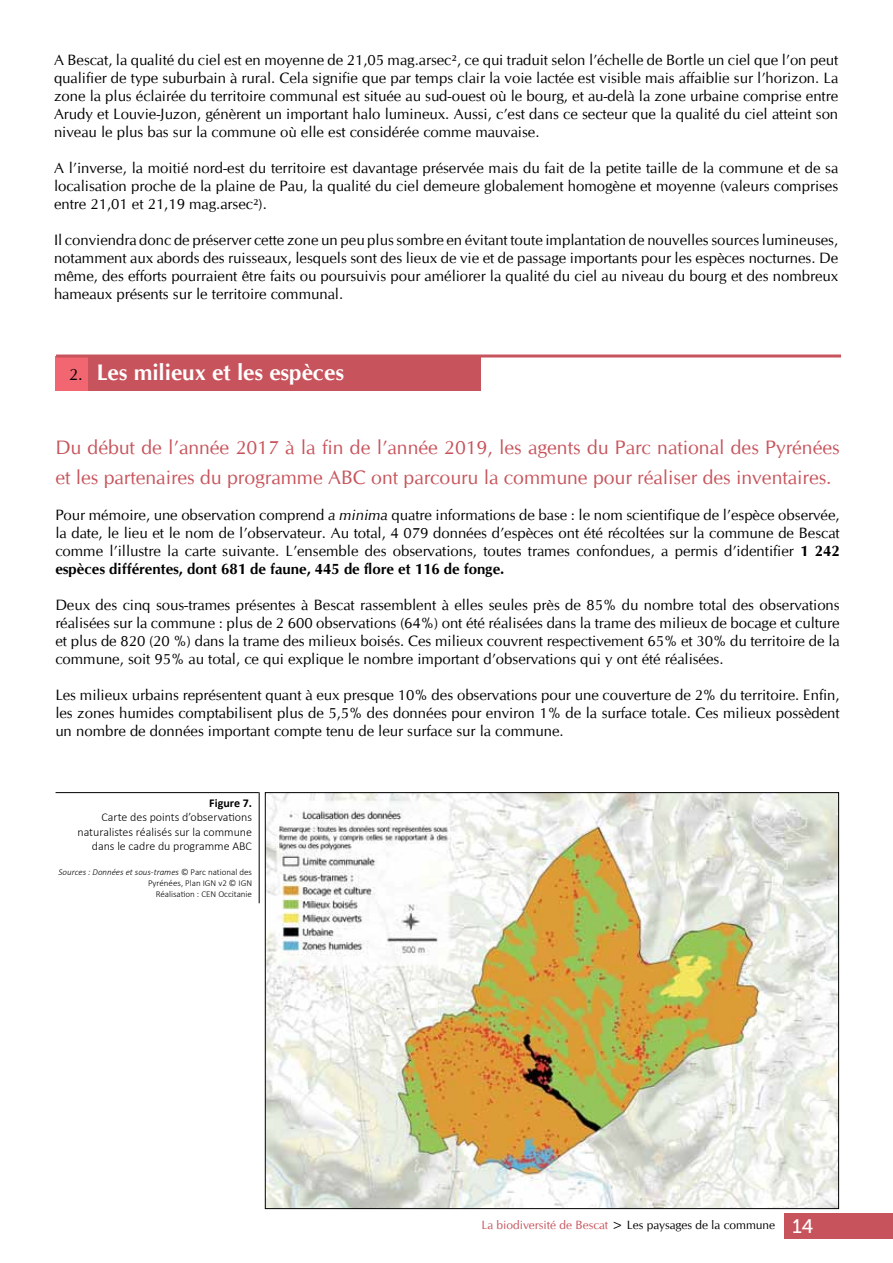
<style>
.page{position:relative;width:893px;height:1263px;background:#fff}
.page>*{position:absolute;margin:0;border:0;box-sizing:border-box;transform-origin:0 0}
.t1{font:700 22.5px "CG Omega";color:#fff}
.t2{font:19.5px/30px "CG Omega";color:#c7545c}
.t3{font:15px/18px "CG Omega";color:#000;text-align:justify}
.t4{font:300 12px/14.4px "Calibri";color:#000;text-align:right}
.t5{font:12px "CG Omega";color:#000}
.t6{font:700 12px "Calibri";color:#000}
.t7{font:300 9px/10.8px "Calibri";color:#000;text-align:right}
.s1{font-weight:400;font-size:16.5px;color:#000}
.s2{font-style:italic}
.s3{font-weight:700}
.s4{color:#c7545c}
.s5{font-family:"Museo Slab 500";font-size:19.5px;color:#fff}
</style>
<div class="page">
<img style="left:267px;top:794px;width:570px;height:413px">
<hr style="left:56px;top:792px;width:203px;height:1px;background:#000">
<hr style="left:259px;top:792px;width:1px;height:111px;background:#000">
<div style="left:784px;top:1213px;width:109px;height:26px;background:#c7545c"></div>
<div style="left:55px;top:356px;width:426px;height:34px;background:#c7545c"></div>
<div style="left:55px;top:356px;width:33px;height:34px;background:#f16670"></div>
<hr style="left:56px;top:354px;width:785px;height:3px;background:#c7545c">
<p class="t3" style="left:54px;top:51px;width:786px">A Bescat, la qualité du ciel est en moyenne de 21,05 mag.arsec², ce qui traduit selon l’échelle de Bortle un ciel que l’on peut qualifier de type suburbain à rural. Cela signifie que par temps clair la voie lactée est visible mais affaiblie sur l’horizon. La zone la plus éclairée du territoire communal est située au sud-ouest où le bourg, et au-delà la zone urbaine comprise entre Arudy et Louvie-Juzon, génèrent un important halo lumineux. Aussi, c’est dans ce secteur que la qualité du ciel atteint son niveau le plus bas sur la commune où elle est considérée comme mauvaise.</p>
<p class="t3" style="left:54px;top:159px;width:786px">A l’inverse, la moitié nord-est du territoire est davantage préservée mais du fait de la petite taille de la commune et de sa localisation proche de la plaine de Pau, la qualité du ciel demeure globalement homogène et moyenne (valeurs comprises entre 21,01 et 21,19 mag.arsec²).</p>
<p class="t3" style="left:54px;top:231px;width:786px">Il conviendra donc de préserver cette zone un peu plus sombre en évitant toute implantation de nouvelles sources lumineuses, notamment aux abords des ruisseaux, lesquels sont des lieux de vie et de passage importants pour les espèces nocturnes. De même, des efforts pourraient être faits ou poursuivis pour améliorer la qualité du ciel au niveau du bourg et des nombreux hameaux présents sur le territoire communal.</p>
<h1 class="t1" style="left:69px;top:358px;width:276px"><span class="s1">2.</span> Les milieux et les espèces</h1>
<h2 class="t2" style="left:55px;top:433px;width:786px">Du début de l’année 2017 à la fin de l’année 2019, les agents du Parc national des Pyrénées et les partenaires du programme ABC ont parcouru la commune pour réaliser des inventaires.</h2>
<p class="t3" style="left:55px;top:506px;width:786px">Pour mémoire, une observation comprend <span class="s2">a minima</span> quatre informations de base : le nom scientifique de l’espèce observée, la date, le lieu et le nom de l’observateur. Au total, 4 079 données d’espèces ont été récoltées sur la commune de Bescat comme l’illustre la carte suivante. L’ensemble des observations, toutes trames confondues, a permis d’identifier <span class="s3">1 242 espèces différentes, dont 681 de faune, 445 de flore et 116 de fonge.</span></p>
<p class="t3" style="left:55px;top:596px;width:786px">Deux des cinq sous-trames présentes à Bescat rassemblent à elles seules près de 85% du nombre total des observations réalisées sur la commune : plus de 2 600 observations (64%) ont été réalisées dans la trame des milieux de bocage et culture et plus de 820 (20 %) dans la trame des milieux boisés. Ces milieux couvrent respectivement 65% et 30% du territoire de la commune, soit 95% au total, ce qui explique le nombre important d’observations qui y ont été réalisées.</p>
<p class="t3" style="left:55px;top:686px;width:786px">Les milieux urbains représentent quant à eux presque 10% des observations pour une couverture de 2% du territoire. Enfin, les zones humides comptabilisent plus de 5,5% des données pour environ 1% de la surface totale. Ces milieux possèdent un nombre de données important compte tenu de leur surface sur la commune.</p>
<p class="t6" style="left:209px;top:794px;width:44px">Figure 7.</p>
<p class="t4" style="left:78px;top:810px;width:176px">Carte des points d’observations naturalistes réalisés sur la commune dans le cadre du programme ABC</p>
<p class="t7" style="left:59px;top:867px;width:195px"><span class="s2">Sources : Données et sous-trames</span> © Parc national des<br>Pyrénées, Plan IGN v2 © IGN<br>Réalisation : CEN Occitanie</p>
<p class="t5" style="left:481px;top:1218px;width:333px"><span class="s4">La biodiversité de Bescat</span> &gt; Les paysages de la commune <span class="s5">14</span></p>
</div>
